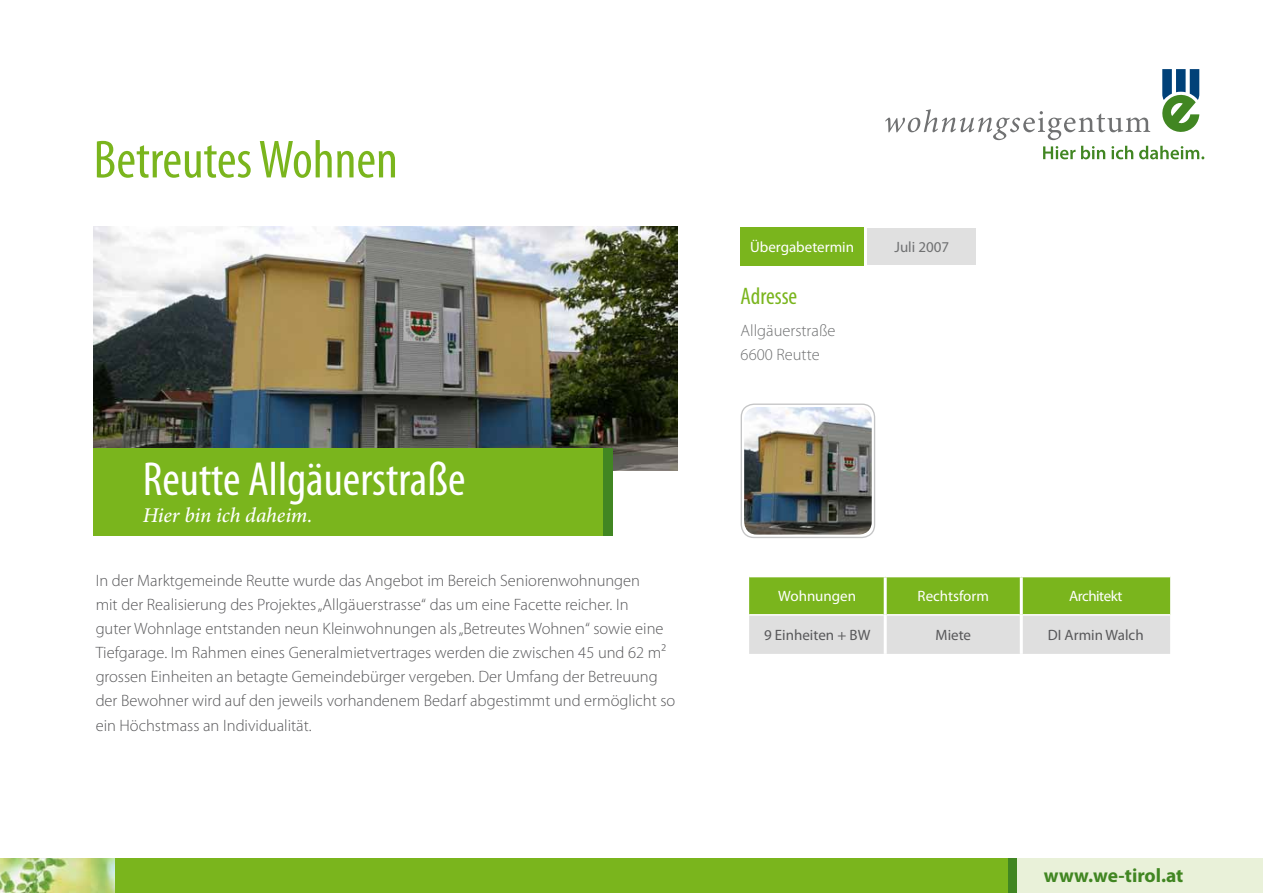
<style>
.page{position:relative;width:1263px;height:893px;background:#fff}
.page>*{position:absolute;margin:0;border:0;box-sizing:border-box;transform-origin:0 0}
.t1{font:condensed 54px "Myriad Pro";color:#7ab51d}
.t2{font:condensed 48px "Myriad Pro";color:#fff}
.t3{font:condensed 24px "Myriad Pro";color:#7ab51d}
.t4{font:italic 500 21px "Minion Pro";letter-spacing:-.01em;color:#fff}
.t5{font:700 19.5px "Myriad Pro";color:#418622}
.t6{font:300 16.5px/24px "Myriad Pro";color:#58585a}
.t7{font:300 16.5px/24px "Myriad Pro";color:#707172}
.t8{font:15px "Myriad Pro";color:#fff}
.t9{font:15px "Myriad Pro";color:#58585a}
.t10{font:15px "Myriad Pro";letter-spacing:-.03em;color:#fff}
.t11{font:15px "Myriad Pro";color:#707172}
</style>
<div class="page">
<div style="left:996px;top:859px;width:267px;height:34px;background:#e9f1d9"></div>
<div style="left:113px;top:859px;width:899px;height:34px;background:#7ab51d"></div>
<img style="left:0;top:859px;width:115px;height:34px">
<div style="left:1008px;top:859px;width:9px;height:34px;background:#418622"></div>
<svg style="left:1043px;top:146px;width:32px;height:13px"></svg>
<svg style="left:1081px;top:146px;width:24px;height:13px"></svg>
<svg style="left:1111px;top:146px;width:22px;height:13px"></svg>
<svg style="left:1139px;top:146px;width:65px;height:13px"></svg>
<svg style="left:885px;top:109px;width:265px;height:31px"></svg>
<svg style="left:1162px;top:69px;width:37px;height:63px"></svg>
<img style="left:94px;top:227px;width:583px;height:244px">
<div style="left:94px;top:448px;width:514px;height:88px;background:#7ab51d"></div>
<div style="left:603px;top:448px;width:10px;height:88px;background:#418622"></div>
<div style="left:740px;top:227px;width:123px;height:38px;background:#7ab51d"></div>
<div style="left:868px;top:228px;width:108px;height:36px;background:#e0e0e0"></div>
<div style="left:741px;top:403px;width:134px;height:135px;border:1px solid #87888a;border-radius:13px"></div>
<img style="left:744px;top:407px;width:128px;height:128px">
<svg style="left:749px;top:577px;width:421px;height:77px;background:#adca80"></svg>
<hr style="left:749px;top:614px;width:135px;height:2px;background:#fff">
<hr style="left:887px;top:614px;width:133px;height:2px;background:#fff">
<hr style="left:1023px;top:614px;width:147px;height:2px;background:#fff">
<hr style="left:884px;top:577px;width:3px;height:38px;background:#fff">
<hr style="left:1020px;top:577px;width:3px;height:38px;background:#fff">
<hr style="left:884px;top:615px;width:3px;height:39px;background:#fff">
<hr style="left:1020px;top:615px;width:3px;height:39px;background:#fff">
<h1 class="t1" style="left:94px;top:127px;width:306px">Betreutes Wohnen</h1>
<h2 class="t2" style="left:143px;top:450px;width:324px">Reutte Allgäuerstraße</h2>
<p class="t4" style="left:143px;top:502px;width:171px">Hier bin ich daheim.</p>
<p class="t6" style="left:96px;top:569px;width:581px">In der Marktgemeinde Reutte wurde das Angebot im Bereich Seniorenwohnungen<br>mit der Realisierung des Projektes „Allgäuerstrasse“ das um eine Facette reicher. In<br>guter Wohnlage entstanden neun Kleinwohnungen als „Betreutes Wohnen“ sowie eine Tiefgarage. Im Rahmen eines Generalmietvertrages werden die zwischen 45 und 62 m² grossen Einheiten an betagte Gemeindebürger vergeben. Der Umfang der Betreuung der Bewohner wird auf den jeweils vorhandenem Bedarf abgestimmt und ermöglicht so ein Höchstmass an Individualität.</p>
<p class="t8" style="left:750px;top:238px;width:105px">Übergabetermin</p>
<p class="t11" style="left:894px;top:238px;width:56px">Juli 2007</p>
<h3 class="t3" style="left:741px;top:282px;width:58px">Adresse</h3>
<p class="t7" style="left:741px;top:319px;width:96px">Allgäuerstraße<br>6600 Reutte</p>
<p class="t8" style="left:778px;top:587px;width:79px">Wohnungen</p>
<p class="t8" style="left:917px;top:587px;width:73px">Rechtsform</p>
<p class="t10" style="left:1069px;top:587px;width:55px">Architekt</p>
<p class="t9" style="left:764px;top:626px;width:108px">9 Einheiten + BW</p>
<p class="t9" style="left:935px;top:626px;width:37px">Miete</p>
<p class="t9" style="left:1048px;top:626px;width:97px">DI Armin Walch</p>
<p class="t5" style="left:1044px;top:863px;width:141px">www.we-tirol.at</p>
</div>
